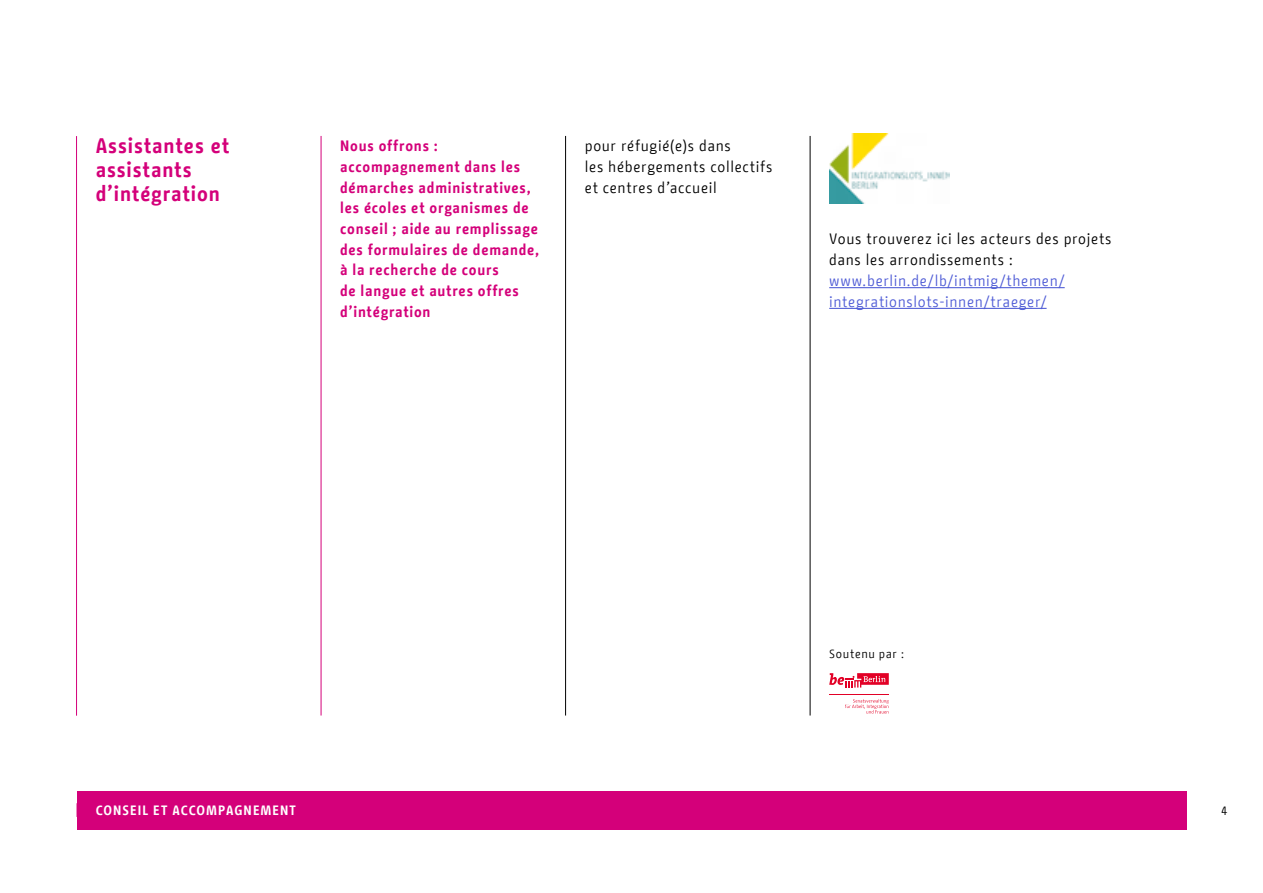
<style>
.page{position:relative;width:1263px;height:893px;background:#fff}
.page>*{position:absolute;margin:0;border:0;box-sizing:border-box;transform-origin:0 0}
.Headline_Angebot_-_B{font:700 21px/24px "BMF Change";letter-spacing:.04em;color:#d4007a}
.Copy_Angebot_-_Bold{font:700 15px/20.7px "BMF Change";letter-spacing:.05em;color:#d4007a}
.Copy_Angebot_-_Regul{font:15px/20.7px "BMF Change";letter-spacing:.045em;color:#000}
.Copy_Angebot_-_Regul-2{font:15px/20.7px "BMF Change";letter-spacing:.045em;color:#4f5cd6}
.t1{font:700 13.5px "BMF Change";letter-spacing:.07em;color:#fff}
.Copy_Gefördert_durch{font:12px "BMF Change";letter-spacing:.055em;color:#000}
</style>
<div class="page">
<div style="left:77px;top:791px;width:1109px;height:38px;background:#d4007a"></div>
<hr style="left:829px;top:287px;width:236px;height:1px;background:#4f5cd6">
<hr style="left:829px;top:308px;width:217px;height:1px;background:#4f5cd6">
<hr style="left:76px;top:136px;width:1px;height:580px;background:#d4007a">
<hr style="left:321px;top:136px;width:1px;height:579px;background:#d4007a">
<hr style="left:565px;top:136px;width:1px;height:579px;background:#000">
<hr style="left:810px;top:136px;width:1px;height:579px;background:#000">
<img style="left:829px;top:133px;width:120px;height:70px">
<svg style="left:829px;top:673px;width:60px;height:15px"></svg>
<svg style="left:845px;top:699px;width:44px;height:15px"></svg>
<hr style="left:829px;top:694px;width:60px;height:1px;background:#e20026">
<h3 class="Headline_Angebot_-_B" style="left:96px;top:134px;width:135px">Assistantes et assistants d’intégration</h3>
<p class="Copy_Angebot_-_Bold" style="left:340px;top:136px;width:201px">Nous offrons : accompagnement dans les démarches administratives, les écoles et organismes de conseil ; aide au remplissage des formulaires de demande, à la recherche de cours<br>de langue et autres offres d’intégration</p>
<p class="Copy_Angebot_-_Regul" style="left:585px;top:136px;width:189px">pour réfugié(e)s dans<br>les hébergements collectifs et centres d’accueil</p>
<p class="Copy_Angebot_-_Regul" style="left:829px;top:229px;width:284px">Vous trouverez ici les acteurs des projets dans les arrondissements :</p>
<p class="Copy_Angebot_-_Regul-2" style="left:829px;top:270px;width:237px">www.berlin.de/lb/intmig/themen/ integrationslots-innen/traeger/</p>
<p class="t1" style="left:96px;top:801px;width:202px">CONSEIL ET ACCOMPAGNEMENT</p>
<p class="Copy_Gefördert_durch" style="left:829px;top:646px;width:76px">Soutenu par :</p>
<p class="Copy_Gefördert_durch" style="left:1221px;top:802px;width:8px">4</p>
</div>
